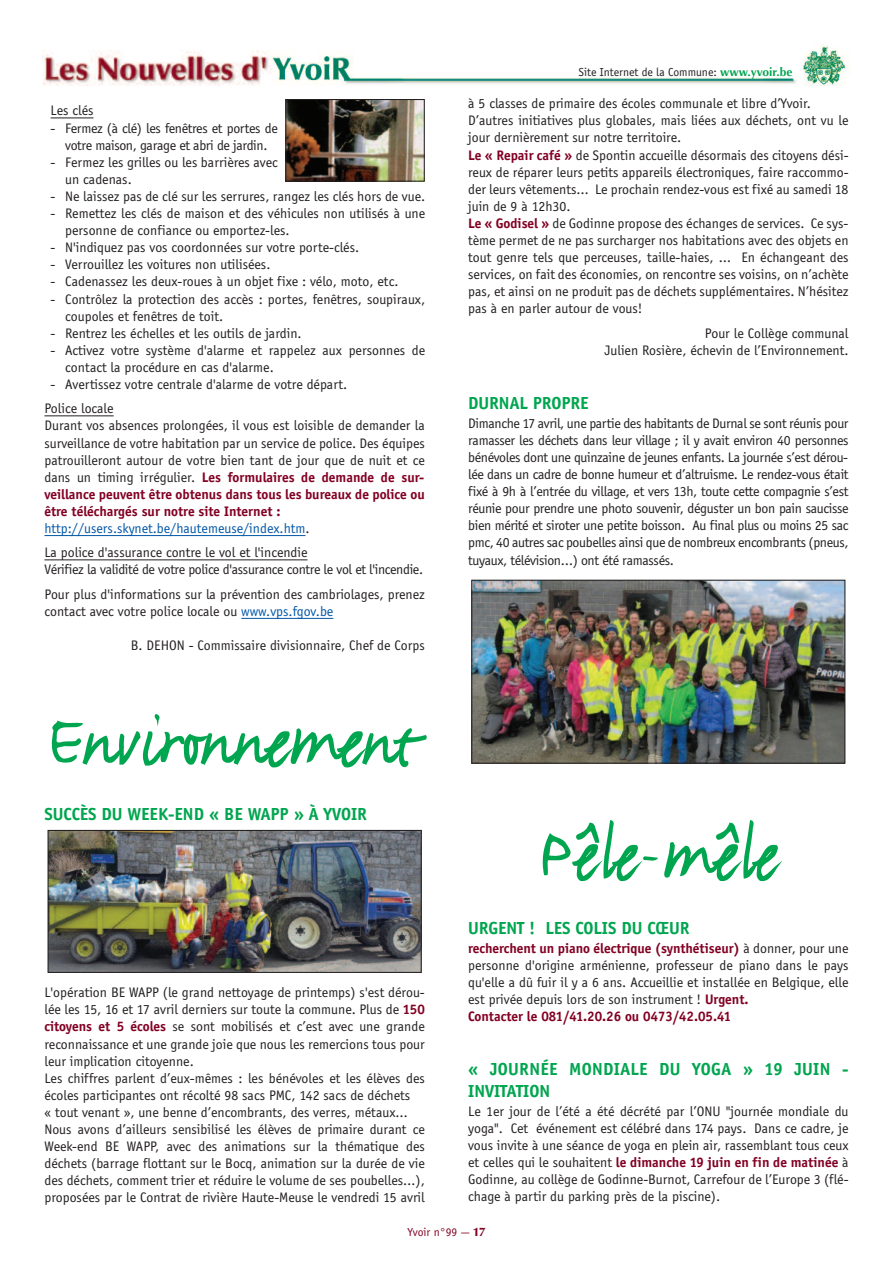
<style>
.page{position:relative;width:893px;height:1263px;background:#fff}
.page>*{position:absolute;margin:0;border:0;box-sizing:border-box;transform-origin:0 0}
.t1{font:600 82.5px "FF Justlefthand";letter-spacing:-.02em;color:#00a54f}
.t2{font:600 82.5px "FF Justlefthand";color:#00a54f}
.t3{font:700 18px "Officina Sans";color:#00a54f}
.t4{font:700 18px/21.6px "Officina Sans";letter-spacing:.02em;color:#00a54f}
.t5{font:14.25px/17.1px "Officina Sans";color:#231f20}
.t6{font:14.25px/17.1px "Officina Sans";letter-spacing:-.025em;color:#231f20;text-align:center}
.t7{font:12px "Officina Sans";color:#231f20}
.t8{font:12px "Officina Sans";color:#820123}
.s1{font-weight:700;color:#820123}
.s2{color:#0157a8}
.s3{font-family:"Optima";font-weight:700;color:#00a54f}
.s4{font-family:"Optima";font-weight:900}
</style>
<div class="page">
<img style="left:43px;top:45px;width:806px;height:40px">
<hr style="left:51px;top:118px;width:42px;height:1px;background:#231f20">
<hr style="left:44px;top:416px;width:70px;height:1px;background:#231f20">
<hr style="left:44px;top:535px;width:261px;height:1px;background:#0157a8">
<hr style="left:44px;top:560px;width:264px;height:1px;background:#231f20">
<hr style="left:241px;top:618px;width:92px;height:1px;background:#0157a8">
<img style="left:287px;top:101px;width:136px;height:79px">
<div style="left:285px;top:99px;width:140px;height:83px;border:1px solid #231f20"></div>
<img style="left:50px;top:832px;width:370px;height:139px">
<div style="left:48px;top:830px;width:374px;height:143px;border:1px solid #231f20"></div>
<img style="left:473px;top:582px;width:370px;height:180px">
<div style="left:471px;top:580px;width:374px;height:184px;border:1px solid #231f20"></div>
<p class="t5" style="left:51px;top:102px;width:44px">Les clés</p>
<p class="t6" style="left:51px;top:119px;width:229px">- Fermez (à clé) les fenêtres et portes de votre maison, garage et abri de jardin.</p>
<p class="t5" style="left:65px;top:153px;width:214px;text-indent:-15px">- Fermez les grilles ou les barrières avec un cadenas.</p>
<p class="t5" style="left:51px;top:187px;width:376px">- Ne laissez pas de clé sur les serrures, rangez les clés hors de vue.</p>
<p class="t5" style="left:65px;top:205px;width:361px;text-indent:-15px">- Remettez les clés de maison et des véhicules non utilisés à une personne de confiance ou emportez-les.</p>
<p class="t5" style="left:51px;top:239px;width:310px">- N'indiquez pas vos coordonnées sur votre porte-clés.</p>
<p class="t5" style="left:51px;top:256px;width:221px">- Verrouillez les voitures non utilisées.</p>
<p class="t5" style="left:51px;top:273px;width:349px">- Cadenassez les deux-roues à un objet fixe : vélo, moto, etc.</p>
<p class="t5" style="left:65px;top:290px;width:361px;text-indent:-15px">- Contrôlez la protection des accès : portes, fenêtres, soupiraux, coupoles et fenêtres de toit.</p>
<p class="t5" style="left:51px;top:324px;width:253px">- Rentrez les échelles et les outils de jardin.</p>
<p class="t5" style="left:65px;top:341px;width:361px;text-indent:-15px">- Activez votre système d'alarme et rappelez aux personnes de contact la procédure en cas d'alarme.</p>
<p class="t5" style="left:44px;top:372px;width:304px;line-height:24.3px;text-indent:6px">- Avertissez votre centrale d'alarme de votre départ.<br>Police locale</p>
<p class="t5" style="left:44px;top:417px;width:382px">Durant vos absences prolongées, il vous est loisible de demander la surveillance de votre habitation par un service de police. Des équipes patrouilleront autour de votre bien tant de jour que de nuit et ce dans un timing irrégulier. <span class="s1">Les formulaires de demande de sur&shy;veillance peuvent être obtenus dans tous les bureaux de police ou être téléchargés sur notre site Internet : </span><span class="s2">http://users.skynet.be/hautemeuse/index.htm</span>.</p>
<p class="t6" style="left:44px;top:544px;width:380px;text-align:left">La police d'assurance contre le vol et l'incendie<br>Vérifiez la validité de votre police d'assurance contre le vol et l'incendie.</p>
<p class="t5" style="left:44px;top:585px;width:382px">Pour plus d'informations sur la prévention des cambriolages, prenez contact avec votre police locale ou <span class="s2">www.vps.fgov.be</span></p>
<p class="t5" style="left:131px;top:637px;width:295px">B. DEHON - Commissaire divisionnaire, Chef de Corps</p>
<h1 class="t1" style="left:48px;top:685px;width:374px">Environnement</h1>
<p class="t3" style="left:44px;top:803px;width:324px">SUCCÈS DU WEEK-END « BE WAPP » À YVOIR</p>
<p class="t5" style="left:44px;top:984px;width:382px">L'opération BE WAPP (le grand nettoyage de printemps) s'est dérou&shy;lée les 15, 16 et 17 avril derniers sur toute la commune. Plus de <span class="s1">150 citoyens et 5 écoles</span> se sont mobilisés et c’est avec une grande reconnaissance et une grande joie que nous les remercions tous pour leur implication citoyenne.<br>Les chiffres parlent d’eux-mêmes : les bénévoles et les élèves des écoles participantes ont récolté 98 sacs PMC, 142 sacs de déchets<br>« tout venant », une benne d’encombrants, des verres, métaux… Nous avons d’ailleurs sensibilisé les élèves de primaire durant ce Week-end BE WAPP, avec des animations sur la thématique des déchets (barrage flottant sur le Bocq, animation sur la durée de vie des déchets, comment trier et réduire le volume de ses poubelles…), proposées par le Contrat de rivière Haute-Meuse le vendredi 15 avril</p>
<p class="t7" style="left:578px;top:65px;width:215px">Site Internet de la Commune: <span class="s3">www.yvoir.be</span></p>
<p class="t5" style="left:468px;top:95px;width:382px">à 5 classes de primaire des écoles communale et libre d’Yvoir.<br>D’autres initiatives plus globales, mais liées aux déchets, ont vu le jour dernièrement sur notre territoire.<br><span class="s1">Le « Repair café »</span> de Spontin accueille désormais des citoyens dési&shy;reux de réparer leurs petits appareils électroniques, faire raccommo&shy;der leurs vêtements… Le prochain rendez-vous est fixé au samedi 18 juin de 9 à 12h30.<br><span class="s1">Le « Godisel »</span> de Godinne propose des échanges de services. Ce sys&shy;tème permet de ne pas surcharger nos habitations avec des objets en tout genre tels que perceuses, taille-haies, … En échangeant des services, on fait des économies, on rencontre ses voisins, on n’achète pas, et ainsi on ne produit pas de déchets supplémentaires. N’hésitez pas à en parler autour de vous!</p>
<p class="t5" style="left:604px;top:324px;width:246px;text-align:right">Pour le Collège communal<br>Julien Rosière, échevin de l’Environnement.</p>
<p class="t3" style="left:468px;top:392px;width:122px">DURNAL PROPRE</p>
<p class="t5" style="left:468px;top:414px;width:382px;text-align:justify">Dimanche 17 avril, une partie des habitants de Durnal se sont réunis pour ramasser les déchets dans leur village ; il y avait environ 40 personnes bénévoles dont une quinzaine de jeunes enfants. La journée s’est dérou&shy;lée dans un cadre de bonne humeur et d’altruisme. Le rendez-vous était fixé à 9h à l’entrée du village, et vers 13h, toute cette compagnie s’est réunie pour prendre une photo souvenir, déguster un bon pain saucisse bien mérité et siroter une petite boisson. Au final plus ou moins 25 sac pmc, 40 autres sac poubelles ainsi que de nombreux encombrants (pneus, tuyaux, télévision…) ont été ramassés.</p>
<h1 class="t2" style="left:539px;top:799px;width:241px">Pêle-mêle</h1>
<p class="t3" style="left:468px;top:917px;width:223px">URGENT ! LES COLIS DU CŒUR</p>
<p class="t5" style="left:468px;top:939px;width:382px"><span class="s1">recherchent un piano électrique (synthétiseur)</span> à donner, pour une personne d'origine arménienne, professeur de piano dans le pays qu'elle a dû fuir il y a 6 ans. Accueillie et installée en Belgique, elle est privée depuis lors de son instrument ! <span class="s1">Urgent.<br>Contacter le 081/41.20.26 ou 0473/42.05.41</span></p>
<p class="t4" style="left:468px;top:1058px;width:382px">« JOURNÉE MONDIALE DU YOGA » 19 JUIN -<br>INVITATION</p>
<p class="t5" style="left:468px;top:1102px;width:382px;text-align:justify">Le 1er jour de l’été a été décrété par l’ONU "journée mondiale du yoga". Cet événement est célébré dans 174 pays. Dans ce cadre, je vous invite à une séance de yoga en plein air, rassemblant tous ceux et celles qui le souhaitent <span class="s1">le dimanche 19 juin en fin de matinée</span> à Godinne, au collège de Godinne-Burnot, Carrefour de l’Europe 3 (flé&shy;chage à partir du parking près de la piscine).</p>
<p class="t8" style="left:408px;top:1225px;width:79px">Yvoir n°99 — <span class="s4">17</span></p>
</div>
